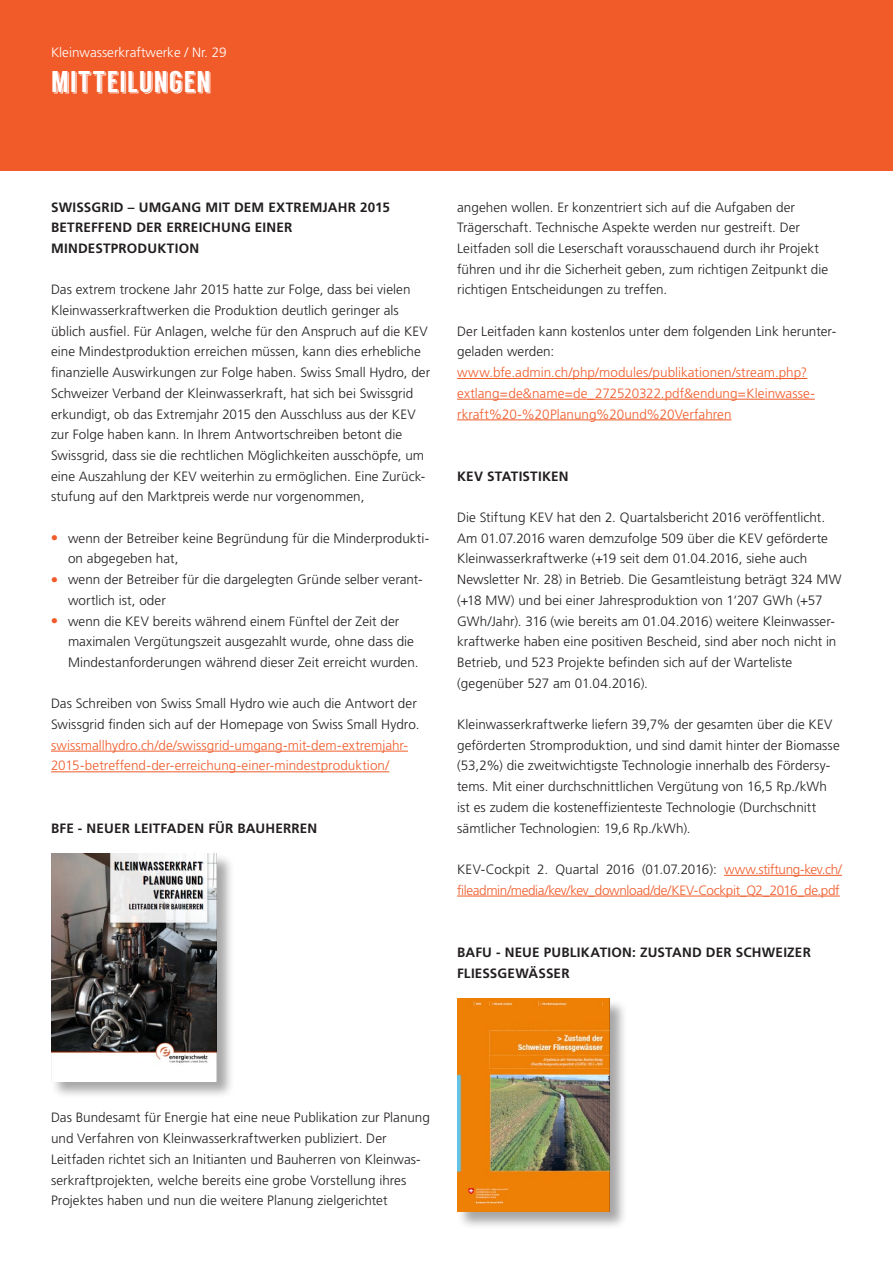
<style>
.page{position:relative;width:893px;height:1263px;background:#fff}
.page>*{position:absolute;margin:0;border:0;box-sizing:border-box;transform-origin:0 0}
.Merkblattzwischentit{font:30px "Langdon";color:#fff}
.Fliesstext{font:300 13.5px/20.7px "Frutiger LT Std";letter-spacing:.005em;color:#231f20}
.Indent_01{font:300 13.5px/20.7px "Frutiger LT Std";letter-spacing:.005em;color:#231f20}
.Fliesstext-2{font:300 13.5px/20.7px "Frutiger LT Std";color:#f15b2a}
.Paragraphentitel{font:700 13.5px/20.7px "Frutiger LT Std";letter-spacing:.015em;color:#231f20}
.Fliesstext-3{font:300 13.5px/20.7px "Frutiger LT Std";letter-spacing:-.025em;color:#f15b2a}
.Zielpublikum{font:300 13.5px "Frutiger LT Std";color:#fff}
.s1{color:#f15b2a}
.s2{color:#231f20}
</style>
<div class="page">
<div style="left:0;top:0;width:893px;height:170px;background:#f15b2a"></div>
<div style="left:51px;top:853px;width:184px;height:246px;background:#231f20;opacity:.4"></div>
<img style="left:51px;top:853px;width:165px;height:228px">
<hr style="left:51px;top:751px;width:357px;height:1px;background:#f15b2a">
<hr style="left:51px;top:771px;width:338px;height:1px;background:#f15b2a">
<hr style="left:457px;top:378px;width:350px;height:1px;background:#f15b2a">
<hr style="left:457px;top:399px;width:358px;height:1px;background:#f15b2a">
<hr style="left:457px;top:419px;width:275px;height:1px;background:#f15b2a">
<hr style="left:724px;top:875px;width:118px;height:1px;background:#f15b2a">
<hr style="left:457px;top:896px;width:383px;height:1px;background:#f15b2a">
<div style="left:457px;top:998px;width:170px;height:232px;background:#231f20;opacity:.4"></div>
<img style="left:457px;top:998px;width:152px;height:214px">
<p class="Zielpublikum" style="left:51px;top:45px;width:177px">Kleinwasserkraftwerke / Nr. 29</p>
<p class="Merkblattzwischentit" style="left:51px;top:66px;width:162px">MITTEILUNGEN</p>
<p class="Paragraphentitel" style="left:51px;top:197px;width:340px">SWISSGRID – UMGANG MIT DEM EXTREMJAHR 2015<br>BETREFFEND DER ERREICHUNG EINER<br>MINDESTPRODUKTION</p>
<p class="Fliesstext" style="left:51px;top:279px;width:381px">Das extrem trockene Jahr 2015 hatte zur Folge, dass bei vielen Kleinwasserkraftwerken die Produktion deutlich geringer als üblich ausfiel. Für Anlagen, welche für den Anspruch auf die KEV eine Mindestproduktion erreichen müssen, kann dies erhebliche finanzielle Auswirkungen zur Folge haben. Swiss Small Hydro, der Schweizer Verband der Kleinwasserkraft, hat sich bei Swissgrid erkundigt, ob das Extremjahr 2015 den Ausschluss aus der KEV zur Folge haben kann. In Ihrem Antwortschreiben betont die Swissgrid, dass sie die rechtlichen Möglichkeiten ausschöpfe, um eine Auszahlung der KEV weiterhin zu ermöglichen. Eine Zurück&shy;stufung auf den Marktpreis werde nur vorgenommen,</p>
<p class="Indent_01" style="left:68px;top:528px;width:363px;text-indent:-17px"><span class="s1">●</span> wenn der Betreiber keine Begründung für die Minderprodukti&shy;on abgegeben hat,</p>
<p class="Indent_01" style="left:68px;top:569px;width:356px;text-indent:-17px"><span class="s1">●</span> wenn der Betreiber für die dargelegten Gründe selber verant&shy;wortlich ist, oder</p>
<p class="Indent_01" style="left:68px;top:611px;width:352px;text-indent:-17px"><span class="s1">●</span> wenn die KEV bereits während einem Fünftel der Zeit der maximalen Vergütungszeit ausgezahlt wurde, ohne dass die<br>Mindestanforderungen während dieser Zeit erreicht wurden.</p>
<p class="Fliesstext" style="left:51px;top:693px;width:370px">Das Schreiben von Swiss Small Hydro wie auch die Antwort der<br>Swissgrid finden sich auf der Homepage von Swiss Small Hydro.</p>
<p class="Fliesstext-2" style="left:51px;top:735px;width:359px">swissmallhydro.ch/de/swissgrid-umgang-mit-dem-extremjahr-<br>2015-betreffend-der-erreichung-einer-mindestproduktion/</p>
<p class="Paragraphentitel" style="left:51px;top:818px;width:268px">BFE - NEUER LEITFADEN FÜR BAUHERREN</p>
<p class="Fliesstext" style="left:457px;top:197px;width:373px">angehen wollen. Er konzentriert sich auf die Aufgaben der Trägerschaft. Technische Aspekte werden nur gestreift. Der Leitfaden soll die Leserschaft vorausschauend durch ihr Projekt führen und ihr die Sicherheit geben, zum richtigen Zeitpunkt die richtigen Entscheidungen zu treffen.</p>
<p class="Fliesstext" style="left:457px;top:321px;width:381px">Der Leitfaden kann kostenlos unter dem folgenden Link herunter&shy;geladen werden:</p>
<p class="Fliesstext-2" style="left:457px;top:362px;width:359px">www.bfe.admin.ch/php/modules/publikationen/stream.php? extlang=de&amp;name=de_272520322.pdf&amp;endung=Kleinwasse&shy;rkraft%20-%20Planung%20und%20Verfahren</p>
<p class="Paragraphentitel" style="left:457px;top:466px;width:113px">KEV STATISTIKEN</p>
<p class="Fliesstext" style="left:457px;top:507px;width:386px">Die Stiftung KEV hat den 2. Quartalsbericht 2016 veröffentlicht.<br>Am 01.07.2016 waren demzufolge 509 über die KEV geförderte Kleinwasserkraftwerke (+19 seit dem 01.04.2016, siehe auch Newsletter Nr. 28) in Betrieb. Die Gesamtleistung beträgt 324 MW (+18 MW) und bei einer Jahresproduktion von 1‘207 GWh (+57<br>GWh/Jahr). 316 (wie bereits am 01.04.2016) weitere Kleinwasser&shy;kraftwerke haben eine positiven Bescheid, sind aber noch nicht in Betrieb, und 523 Projekte befinden sich auf der Warteliste (gegenüber 527 am 01.04.2016).</p>
<p class="Fliesstext" style="left:457px;top:714px;width:384px">Kleinwasserkraftwerke liefern 39,7% der gesamten über die KEV geförderten Stromproduktion, und sind damit hinter der Biomasse (53,2%) die zweitwichtigste Technologie innerhalb des Fördersy&shy;tems. Mit einer durchschnittlichen Vergütung von 16,5 Rp./kWh ist es zudem die kosteneffizienteste Technologie (Durchschnitt sämtlicher Technologien: 19,6 Rp./kWh).</p>
<p class="Fliesstext-3" style="left:457px;top:859px;width:386px"><span class="s2">KEV-Cockpit 2. Quartal 2016 (01.07.2016):</span> www.stiftung-kev.ch/ fileadmin/media/kev/kev_download/de/KEV-Cockpit_Q2_2016_de.pdf</p>
<p class="Paragraphentitel" style="left:457px;top:942px;width:355px">BAFU - NEUE PUBLIKATION: ZUSTAND DER SCHWEIZER<br>FLIESSGEWÄSSER</p>
<p class="Fliesstext" style="left:51px;top:1107px;width:380px">Das Bundesamt für Energie hat eine neue Publikation zur Planung und Verfahren von Kleinwasserkraftwerken publiziert. Der Leitfaden richtet sich an Initianten und Bauherren von Kleinwas&shy;serkraftprojekten, welche bereits eine grobe Vorstellung ihres Projektes haben und nun die weitere Planung zielgerichtet</p>
</div>
